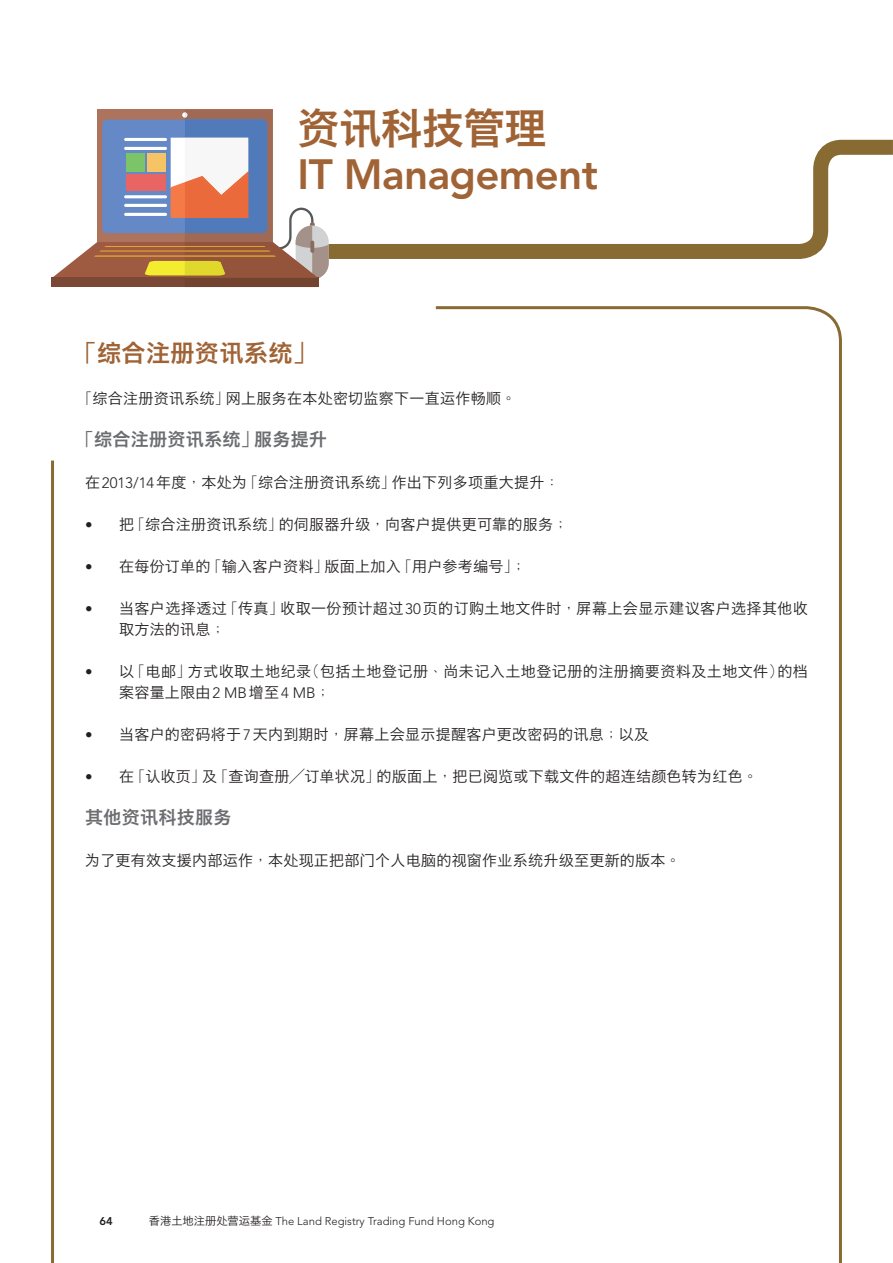
<style>
.page{position:relative;width:893px;height:1263px;background:#fff}
.page>*{position:absolute;margin:0;border:0;box-sizing:border-box;transform-origin:0 0}
.t1{font:800 42px/45.2px "Avenir LT Std";letter-spacing:-.015em;color:#a06335}
.t2{font:24px "Hiragino Sans GB W6";letter-spacing:.02em;color:#a06335}
.t3{font:18px "Hiragino Sans GB W6";letter-spacing:.02em;color:#6c6d70}
.t4{font:15px/21px "Hiragino Sans GB W3";letter-spacing:.02em;color:#231f20}
.t5{font:300 11.25px "Avenir LT Std";color:#231f20}
.t6{font:800 11.25px "Avenir LT Std";color:#231f20}
.s1{font-family:"Hiragino Sans GB W6";font-weight:400}
.s2{font-family:"M Hei HK";font-weight:700}
.s3{font-family:"M Hei HK";font-weight:300}
.s4{font-family:"Avenir LT Std";font-weight:300}
.s5{font-family:"Hiragino Sans GB W3";font-weight:400}
</style>
<div class="page">
<svg style="left:435px;top:306px;width:407px;height:957px"></svg>
<hr style="left:51px;top:460px;width:3px;height:803px;background:#886a33">
<svg style="left:329px;top:139px;width:564px;height:120px"></svg>
<svg style="left:51px;top:110px;width:278px;height:177px"></svg>
<h1 class="t1" style="left:298px;top:107px;width:302px"><span class="s1">资讯科技管理<br></span>IT Management</h1>
<h2 class="t2" style="left:73px;top:337px;width:245px"><span class="s2">「</span>综合注册资讯系统<span class="s2">」</span></h2>
<p class="t4" style="left:78px;top:387px;width:440px"><span class="s3">「</span>综合注册资讯系统<span class="s3">」</span>网上服务在本处密切监察下一直运作畅顺<span class="s3">。</span></p>
<h3 class="t3" style="left:76px;top:427px;width:253px"><span class="s2">「</span>综合注册资讯系统<span class="s2">」</span>服务提升</h3>
<p class="t4" style="left:85px;top:471px;width:476px">在<span class="s4">2013/14</span>年度<span class="s3">，</span>本处为<span class="s3">「</span>综合注册资讯系统<span class="s3">」</span>作出下列多项重大提升<span class="s3">：</span></p>
<p class="t4" style="left:85px;top:513px;width:485px"><span class="s4">•</span> 把<span class="s3">「</span>综合注册资讯系统<span class="s3">」</span>的伺服器升级<span class="s3">，</span>向客户提供更可靠的服务<span class="s3">；</span></p>
<p class="t4" style="left:85px;top:555px;width:442px"><span class="s4">•</span> 在每份订单的<span class="s3">「</span>输入客户资料<span class="s3">」</span>版面上加入<span class="s3">「</span>用户参考编号<span class="s3">」；</span></p>
<p class="t4" style="left:119px;top:597px;width:690px;text-indent:-34px"><span class="s4">•</span> 当客户选择透过<span class="s3">「</span>传真<span class="s3">」</span>收取一份预计超过<span class="s4">30</span>页的订购土地文件时<span class="s3">，</span>屏幕上会显示建议客户选择其他收取方法的讯息<span class="s3">；</span></p>
<p class="t4" style="left:119px;top:660px;width:690px;text-indent:-34px"><span class="s4">•</span> 以<span class="s3">「</span>电邮<span class="s3">」</span>方式收取土地纪录<span class="s3">（</span>包括土地登记册<span class="s3">、</span>尚未记入土地登记册的注册摘要资料及土地文件<span class="s3">）</span>的档案容量上限由<span class="s4">2 MB</span>增至<span class="s4">4 MB</span><span class="s3">；</span></p>
<p class="t4" style="left:85px;top:723px;width:565px"><span class="s4">•</span> 当客户的密码将于<span class="s4">7</span>天内到期时<span class="s3">，</span>屏幕上会显示提醒客户更改密码的讯息<span class="s3">；</span>以及</p>
<p class="t4" style="left:85px;top:765px;width:674px"><span class="s4">•</span> 在<span class="s3">「</span>认收页<span class="s3">」</span>及<span class="s3">「</span>查询查册<span class="s3">╱</span>订单状况<span class="s3">」</span>的版面上<span class="s3">，</span>把已阅览或下载文件的超连结颜色转为红色<span class="s3">。</span></p>
<h3 class="t3" style="left:85px;top:805px;width:148px">其他资讯科技服务</h3>
<p class="t4" style="left:85px;top:849px;width:597px">为了更有效支援内部运作<span class="s3">，</span>本处现正把部门个人电脑的视窗作业系统升级至更新的版本<span class="s3">。</span></p>
<p class="t6" style="left:100px;top:1214px;width:15px">64</p>
<p class="t5" style="left:149px;top:1214px;width:347px"><span class="s5">香港土地注册处营运基金</span> The Land Registry Trading Fund Hong Kong</p>
</div>
